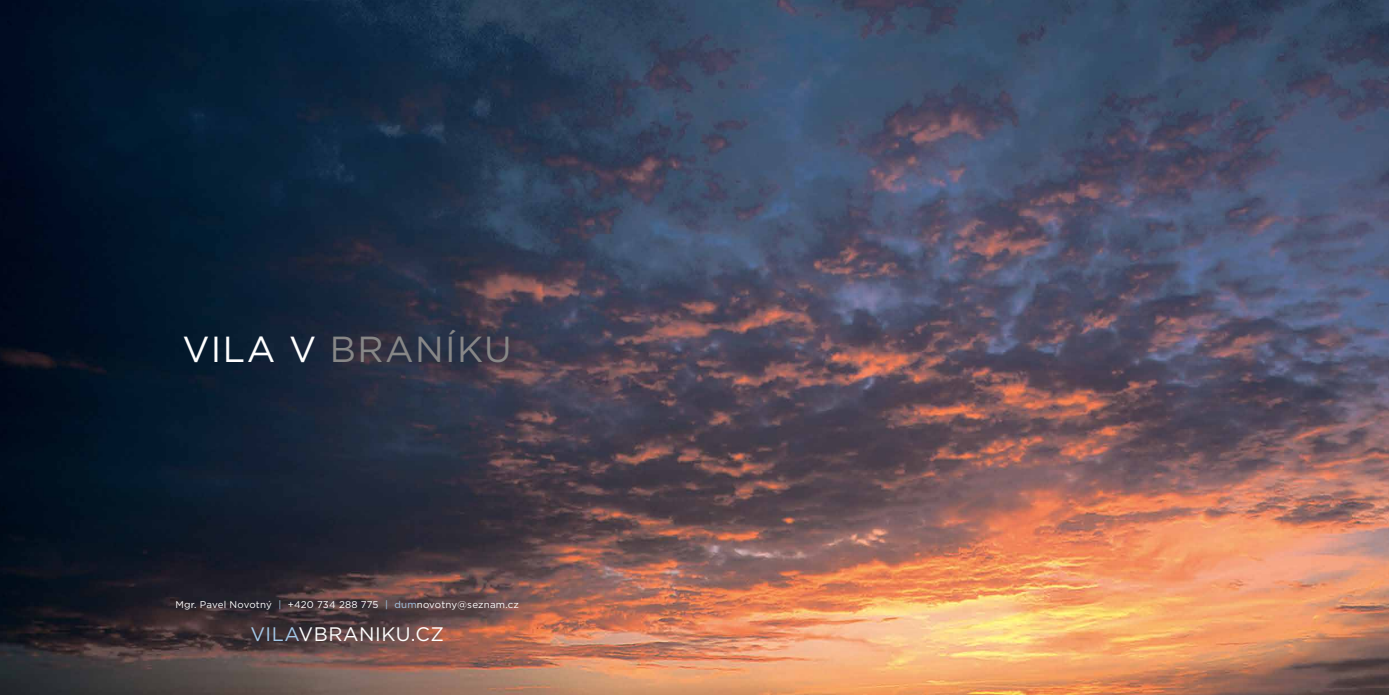
<style>
.page{position:relative;width:1389px;height:695px;background:#fff}
.page>*{position:absolute;margin:0;border:0;box-sizing:border-box;transform-origin:0 0}
.t1{font:36.23px "Gotham";letter-spacing:.04em;color:#878787}
.t2{font:19.51px "Gotham";letter-spacing:.03em;color:#fff}
.t3{font:9.8px "Gotham";letter-spacing:.02em;color:#fff}
.s1{color:#fff}
.s2{color:#a3c8e8}
</style>
<div class="page">
<img style="left:0;top:0;width:1389px;height:694px">
<h1 class="t1" style="left:182px;top:326px;width:331px"><span class="s1">VILA V</span> BRANÍKU</h1>
<p class="t3" style="left:176px;top:598px;width:345px">Mgr. Pavel Novotný <span class="s2">|</span> +420 734 288 775 <span class="s2">| dum</span>novotny@seznam.cz</p>
<h2 class="t2" style="left:250px;top:621px;width:195px"><span class="s2">VILA</span>VBRANIKU.CZ</h2>
</div>
